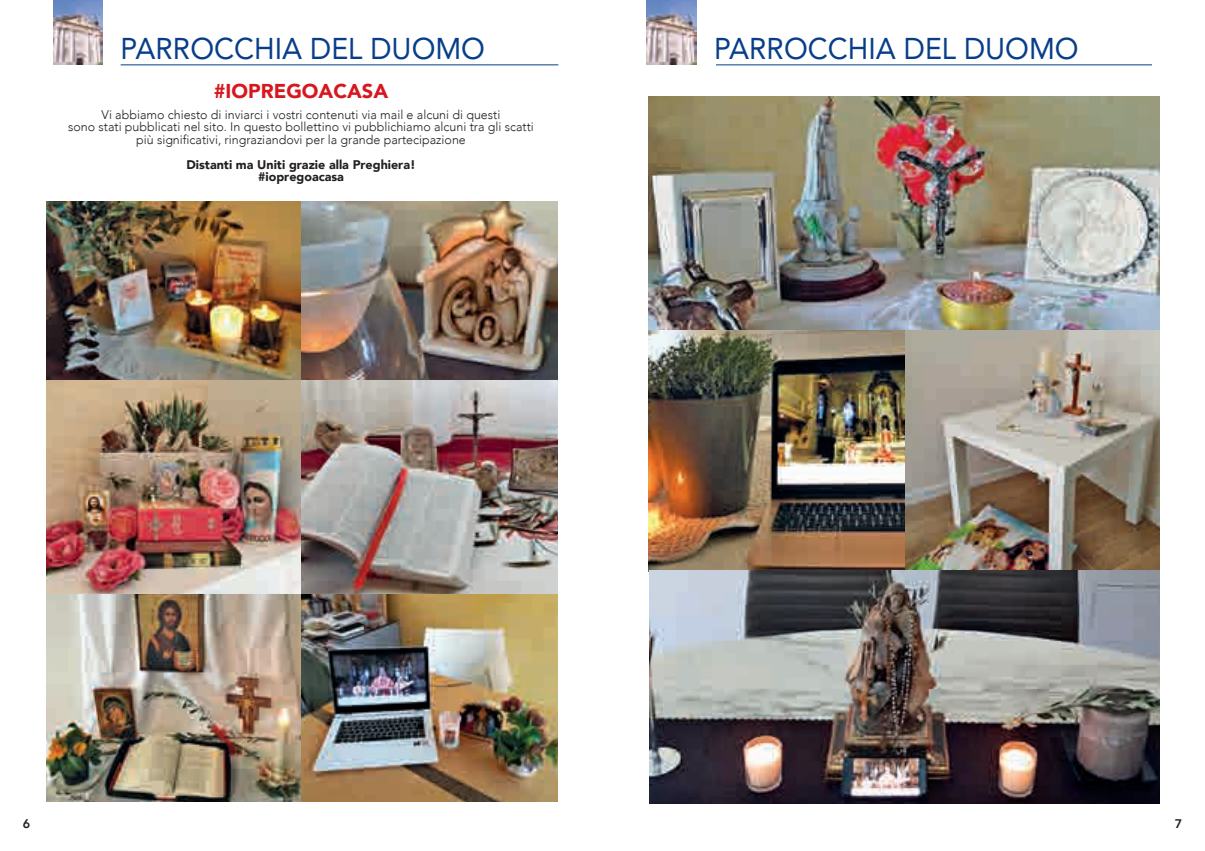
<style>
.page{position:relative;width:1205px;height:851px;background:#fff}
.page>*{position:absolute;margin:0;border:0;box-sizing:border-box;transform-origin:0 0}
.t1{font:30px "Avenir";color:#083e89;scale:.95 1}
.t2{font:900 20px "Avenir";color:#d7171f}
.t3{font:300 12.5px/12.5px "Avenir";color:#231f20;text-align:center}
.t4{font:900 12.5px/12.5px "Avenir";color:#231f20;text-align:center}
.t5{font:800 12.5px "Avenir";color:#231f20}
</style>
<div class="page">
<hr style="left:121px;top:65px;width:437px;height:1px;background:#083e89">
<img style="left:53px;top:0;width:50px;height:65px">
<hr style="left:716px;top:65px;width:436px;height:1px;background:#083e89">
<img style="left:647px;top:0;width:49px;height:65px">
<img style="left:47px;top:201px;width:511px;height:600px">
<img style="left:649px;top:96px;width:511px;height:707px">
<h1 class="t1" style="left:121px;top:25px;width:385px">PARROCCHIA DEL DUOMO</h1>
<h1 class="t1" style="left:714px;top:25px;width:385px">PARROCCHIA DEL DUOMO</h1>
<h2 class="t2" style="left:214px;top:73px;width:176px">#IOPREGOACASA</h2>
<p class="t3" style="left:68px;top:108px;width:467px">Vi abbiamo chiesto di inviarci i vostri contenuti via mail e alcuni di questi<br>sono stati pubblicati nel sito. In questo bollettino vi pubblichiamo alcuni tra gli scatti più significativi, ringraziandovi per la grande partecipazione</p>
<p class="t4" style="left:186px;top:158px;width:231px">Distanti ma Uniti grazie alla Preghiera! #iopregoacasa</p>
<p class="t5" style="left:23px;top:813px;width:9px">6</p>
<p class="t5" style="left:1174px;top:813px;width:9px">7</p>
<p class="t5" style="left:23px;top:814px;width:9px">4</p>
<p class="t5" style="left:1175px;top:814px;width:9px">5</p>
</div>
